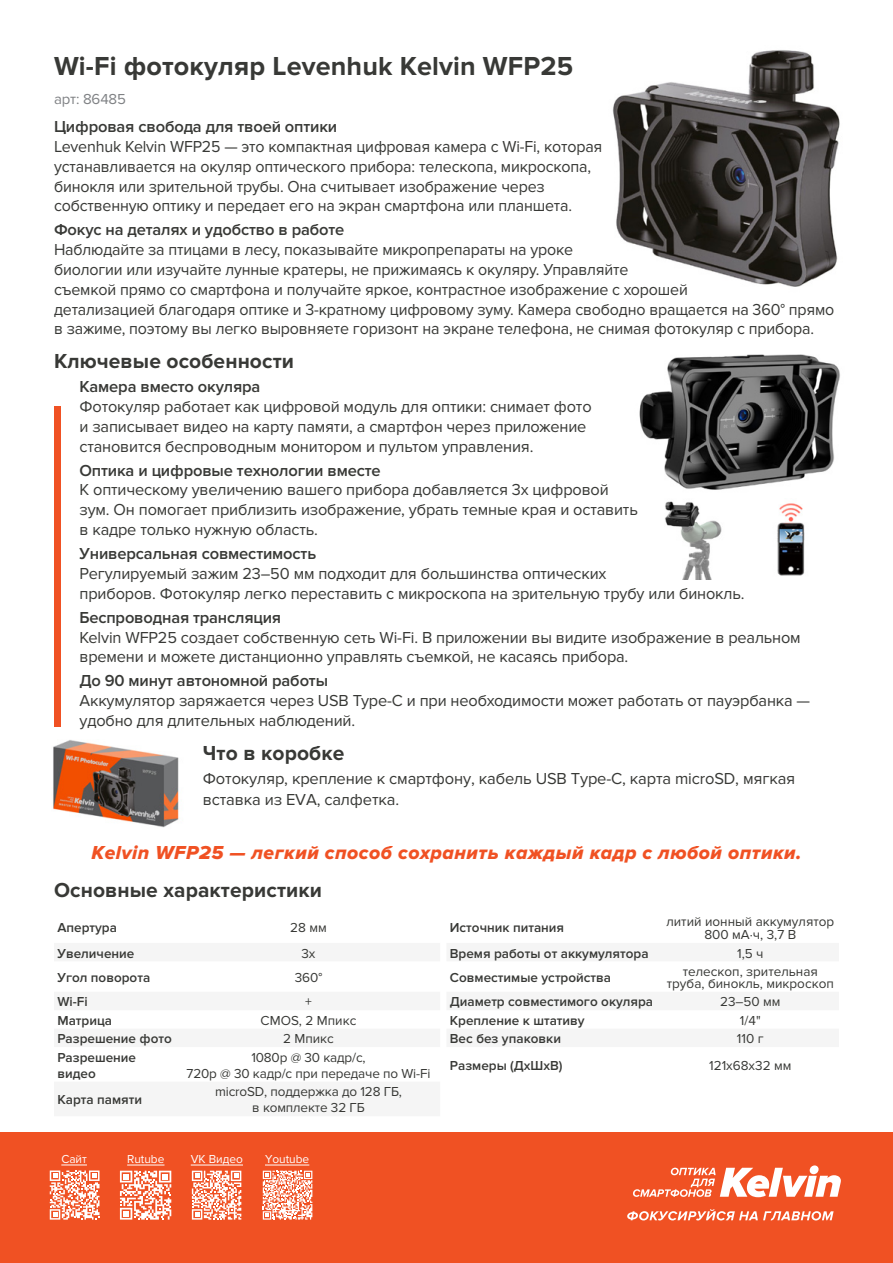
<style>
.page{position:relative;width:893px;height:1263px;background:#fff}
.page>*{position:absolute;margin:0;border:0;box-sizing:border-box;transform-origin:0 0}
.text{font:700 27px "Proxima Nova";letter-spacing:.005em;color:#383936}
.text-2{font:700 21px "Proxima Nova";letter-spacing:.005em;color:#383936}
.text-3{font:19.5px "Proxima Nova Extrabld It";letter-spacing:.025em;color:#f05123}
.text-4{font:16.5px/19.8px "Proxima Nova";letter-spacing:-.01em;color:#383936}
.text-5{font:600 16.5px "Proxima Nova";letter-spacing:-.01em;color:#383936}
.text-6{font:15px "Proxima Nova";letter-spacing:-.01em;color:#808285}
.Текст_табл{font:13.5px/16.2px "Proxima Nova";color:#383936;text-align:center}
.Текст_табл-2{font:600 13.5px/16.2px "Proxima Nova";color:#383936}
.text-7{font:12px "Proxima Nova";color:#fff}
</style>
<div class="page">
<img style="left:639px;top:354px;width:201px;height:226px">
<img style="left:53px;top:740px;width:126px;height:88px">
<img style="left:612px;top:50px;width:228px;height:237px">
<div style="left:54px;top:406px;width:6px;height:321px;background:#f05123"></div>
<div style="left:0;top:1132px;width:893px;height:131px;background:#f05123"></div>
<svg style="left:263px;top:1171px;width:49px;height:48px"></svg>
<svg style="left:192px;top:1171px;width:49px;height:48px"></svg>
<svg style="left:120px;top:1171px;width:51px;height:48px"></svg>
<svg style="left:50px;top:1165px;width:50px;height:54px"></svg>
<hr style="left:127px;top:1165px;width:37px;height:1px;background:#fff">
<hr style="left:191px;top:1165px;width:52px;height:1px;background:#fff">
<hr style="left:265px;top:1165px;width:44px;height:1px;background:#fff">
<svg style="left:627px;top:1209px;width:207px;height:11px"></svg>
<svg style="left:633px;top:1165px;width:208px;height:32px"></svg>
<p class="text" style="left:54px;top:51px;width:521px">Wi-Fi фотокуляр Levenhuk Kelvin WFP25</p>
<p class="text-6" style="left:54px;top:90px;width:73px">арт: 86485</p>
<p class="text-5" style="left:54px;top:117px;width:285px">Цифровая свобода для твоей оптики</p>
<p class="text-4" style="left:54px;top:137px;width:550px">Levenhuk Kelvin WFP25 — это компактная цифровая камера с Wi-Fi, которая устанавливается на окуляр оптического прибора: телескопа, микроскопа, бинокля или зрительной трубы. Она считывает изображение через собственную оптику и передает его на экран смартфона или планшета.</p>
<p class="text-5" style="left:54px;top:220px;width:292px">Фокус на деталях и удобство в работе</p>
<p class="text-4" style="left:54px;top:240px;width:782px">Наблюдайте за птицами в лесу, показывайте микропрепараты на уроке<br>биологии или изучайте лунные кратеры, не прижимаясь к окуляру. Управляйте<br>съемкой прямо со смартфона и получайте яркое, контрастное изображение с хорошей<br>детализацией благодаря оптике и 3-кратному цифровому зуму. Камера свободно вращается на 360° прямо в зажиме, поэтому вы легко выровняете горизонт на экране телефона, не снимая фотокуляр с прибора.</p>
<p class="text-2" style="left:54px;top:349px;width:242px">Ключевые особенности</p>
<p class="text-5" style="left:80px;top:377px;width:182px">Камера вместо окуляра</p>
<p class="text-4" style="left:80px;top:397px;width:514px">Фотокуляр работает как цифровой модуль для оптики: снимает фото и записывает видео на карту памяти, а смартфон через приложение становится беспроводным монитором и пультом управления.</p>
<p class="text-5" style="left:80px;top:461px;width:303px">Оптика и цифровые технологии вместе</p>
<p class="text-4" style="left:80px;top:480px;width:560px">К оптическому увеличению вашего прибора добавляется 3x цифровой зум. Он помогает приблизить изображение, убрать темные края и оставить в кадре только нужную область.</p>
<p class="text-5" style="left:80px;top:544px;width:238px">Универсальная совместимость</p>
<p class="text-4" style="left:80px;top:564px;width:666px">Регулируемый зажим 23–50 мм подходит для большинства оптических<br>приборов. Фотокуляр легко переставить с микроскопа на зрительную трубу или бинокль.</p>
<p class="text-5" style="left:80px;top:608px;width:203px">Беспроводная трансляция</p>
<p class="text-4" style="left:80px;top:627px;width:723px">Kelvin WFP25 создает собственную сеть Wi-Fi. В приложении вы видите изображение в реальном времени и можете дистанционно управлять съемкой, не касаясь прибора.</p>
<p class="text-5" style="left:80px;top:671px;width:250px">До 90 минут автономной работы</p>
<p class="text-4" style="left:80px;top:691px;width:732px">Аккумулятор заряжается через USB Type-C и при необходимости может работать от пауэрбанка — удобно для длительных наблюдений.</p>
<p class="text-2" style="left:203px;top:741px;width:143px">Что в коробке</p>
<p class="text-4" style="left:203px;top:768px;width:594px;line-height:21.6px">Фотокуляр, крепление к смартфону, кабель USB Type-C, карта microSD, мягкая вставка из EVA, салфетка.</p>
<p class="text-3" style="left:91px;top:841px;width:712px">Kelvin WFP25 — легкий способ сохранить каждый кадр с любой оптики.</p>
<p class="text-2" style="left:54px;top:877px;width:269px">Основные характеристики</p>
<p class="Текст_табл-2" style="left:57px;top:920px;width:61px">Апертура</p>
<p class="Текст_табл" style="left:290px;top:920px;width:38px">28 мм</p>
<p class="Текст_табл-2" style="left:450px;top:920px;width:116px">Источник питания</p>
<p class="Текст_табл" style="left:666px;top:914px;width:169px;line-height:13.5px">литий ионный аккумулятор<br>800 мА·ч, 3,7 В</p>
<p class="Текст_табл-2" style="left:57px;top:945px;width:78px">Увеличение</p>
<p class="Текст_табл" style="left:301px;top:945px;width:16px">3x</p>
<p class="Текст_табл-2" style="left:450px;top:945px;width:200px">Время работы от аккумулятора</p>
<p class="Текст_табл" style="left:737px;top:945px;width:28px">1,5 ч</p>
<p class="Текст_табл-2" style="left:57px;top:969px;width:94px">Угол поворота</p>
<p class="Текст_табл" style="left:295px;top:969px;width:29px">360°</p>
<p class="Текст_табл-2" style="left:450px;top:969px;width:163px">Совместимые устройства</p>
<p class="Текст_табл" style="left:667px;top:966px;width:169px;line-height:12px">телескоп, зрительная труба, бинокль, микроскоп</p>
<p class="Текст_табл-2" style="left:57px;top:994px;width:32px">Wi-Fi</p>
<p class="Текст_табл" style="left:305px;top:994px;width:8px">+</p>
<p class="Текст_табл-2" style="left:450px;top:994px;width:205px">Диаметр совместимого окуляра</p>
<p class="Текст_табл" style="left:720px;top:994px;width:62px">23–50 мм</p>
<p class="Текст_табл-2" style="left:57px;top:1012px;width:56px">Матрица</p>
<p class="Текст_табл" style="left:261px;top:1012px;width:97px">CMOS, 2 Мпикс</p>
<p class="Текст_табл-2" style="left:450px;top:1012px;width:136px">Крепление к штативу</p>
<p class="Текст_табл" style="left:740px;top:1012px;width:22px">1/4"</p>
<p class="Текст_табл-2" style="left:57px;top:1031px;width:116px">Разрешение фото</p>
<p class="Текст_табл" style="left:283px;top:1031px;width:52px">2 Мпикс</p>
<p class="Текст_табл-2" style="left:450px;top:1031px;width:113px">Вес без упаковки</p>
<p class="Текст_табл" style="left:737px;top:1031px;width:28px">110 г</p>
<p class="Текст_табл-2" style="left:57px;top:1049px;width:80px">Разрешение видео</p>
<p class="Текст_табл" style="left:187px;top:1049px;width:245px">1080p @ 30 кадр/с,<br>720p @ 30 кадр/с при передаче по Wi-Fi</p>
<p class="Текст_табл-2" style="left:450px;top:1057px;width:114px">Размеры (ДхШхВ)</p>
<p class="Текст_табл" style="left:709px;top:1057px;width:84px">121х68х32 мм</p>
<p class="Текст_табл-2" style="left:57px;top:1092px;width:86px">Карта памяти</p>
<p class="Текст_табл" style="left:215px;top:1084px;width:188px">microSD, поддержка до 128 ГБ, в комплекте 32 ГБ</p>
<p class="text-7" style="left:61px;top:1152px;width:27px">Сайт</p>
<p class="text-7" style="left:127px;top:1152px;width:39px">Rutube</p>
<p class="text-7" style="left:191px;top:1152px;width:54px">VK Видео</p>
<p class="text-7" style="left:265px;top:1152px;width:46px">Youtube</p>
</div>
